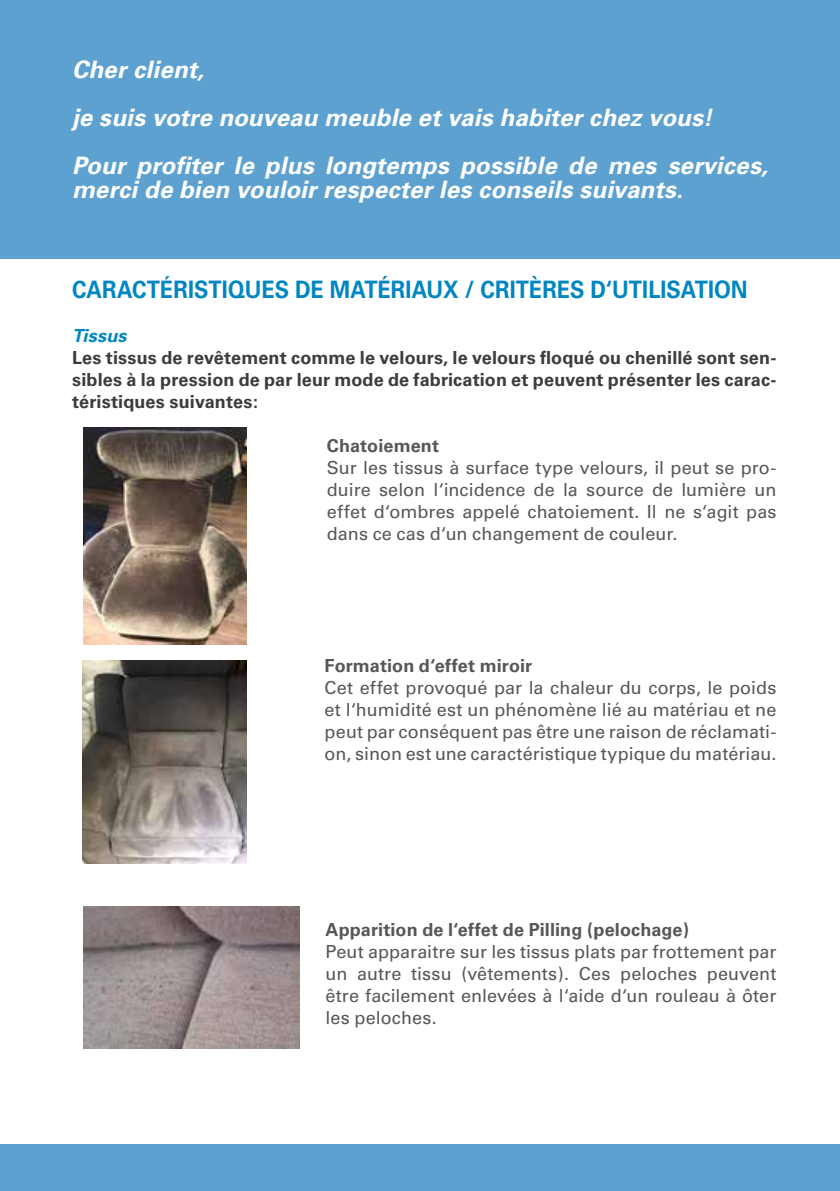
<style>
.page{position:relative;width:840px;height:1191px;background:#fff}
.page>*{position:absolute;margin:0;border:0;box-sizing:border-box;transform-origin:0 0}
.t1{font:italic 700 24px/48px "Univers";letter-spacing:.01em;color:#fff}
.t2{font:700 24px "Univers";color:#0086c0;scale:.9 1}
.t3{font:18px/22px "Univers";color:#575756;text-align:justify}
.t4{font:700 18px/22px "Univers";letter-spacing:.01em;color:#3c3c3b;text-align:justify}
.t5{font:700 18px "Univers";letter-spacing:.005em;color:#575756}
.t6{font:italic 700 18px "Univers";letter-spacing:.015em;color:#0086c0}
</style>
<div class="page">
<div style="left:0;top:1144px;width:839px;height:47px;background:#5ca1d0"></div>
<div style="left:0;top:0;width:839px;height:258px;background:#5ca1d0"></div>
<img style="left:84px;top:427px;width:163px;height:217px">
<img style="left:83px;top:660px;width:164px;height:203px">
<img style="left:83px;top:907px;width:216px;height:141px">
<h1 class="t1" style="left:72px;top:44px;width:697px">Cher client,<br>je suis votre nouveau meuble et vais habiter chez vous!<br>Pour profiter le plus longtemps possible de mes services,</h1>
<h1 class="t1" style="left:72px;top:164px;width:611px">merci de bien vouloir respecter les conseils suivants.</h1>
<h1 class="t2" style="left:72px;top:275px;width:751px">CARACTÉRISTIQUES DE MATÉRIAUX / CRITÈRES D‘UTILISATION</h1>
<p class="t6" style="left:72px;top:324px;width:56px">Tissus</p>
<p class="t4" style="left:72px;top:346px;width:705px">Les tissus de revêtement comme le velours, le velours floqué ou chenillé sont sen&shy;sibles à la pression de par leur mode de fabrication et peuvent présenter les carac&shy;téristiques suivantes:</p>
<p class="t5" style="left:327px;top:435px;width:114px">Chatoiement</p>
<p class="t3" style="left:327px;top:456px;width:451px">Sur les tissus à surface type velours, il peut se pro&shy;duire selon l‘incidence de la source de lumière un effet d‘ombres appelé chatoiement. Il ne s‘agit pas dans ce cas d‘un changement de couleur.</p>
<p class="t5" style="left:324px;top:655px;width:209px">Formation d‘effet miroir</p>
<p class="t3" style="left:324px;top:676px;width:453px">Cet effet provoqué par la chaleur du corps, le poids et l‘humidité est un phénomène lié au matériau et ne peut par conséquent pas être une raison de réclamati&shy;on, sinon est une caractéristique typique du matériau.</p>
<p class="t5" style="left:325px;top:919px;width:365px">Apparition de l‘effet de Pilling (pelochage)</p>
<p class="t3" style="left:325px;top:940px;width:452px">Peut apparaitre sur les tissus plats par frottement par un autre tissu (vêtements). Ces peloches peuvent être facilement enlevées à l‘aide d‘un rouleau à ôter les peloches.</p>
</div>
